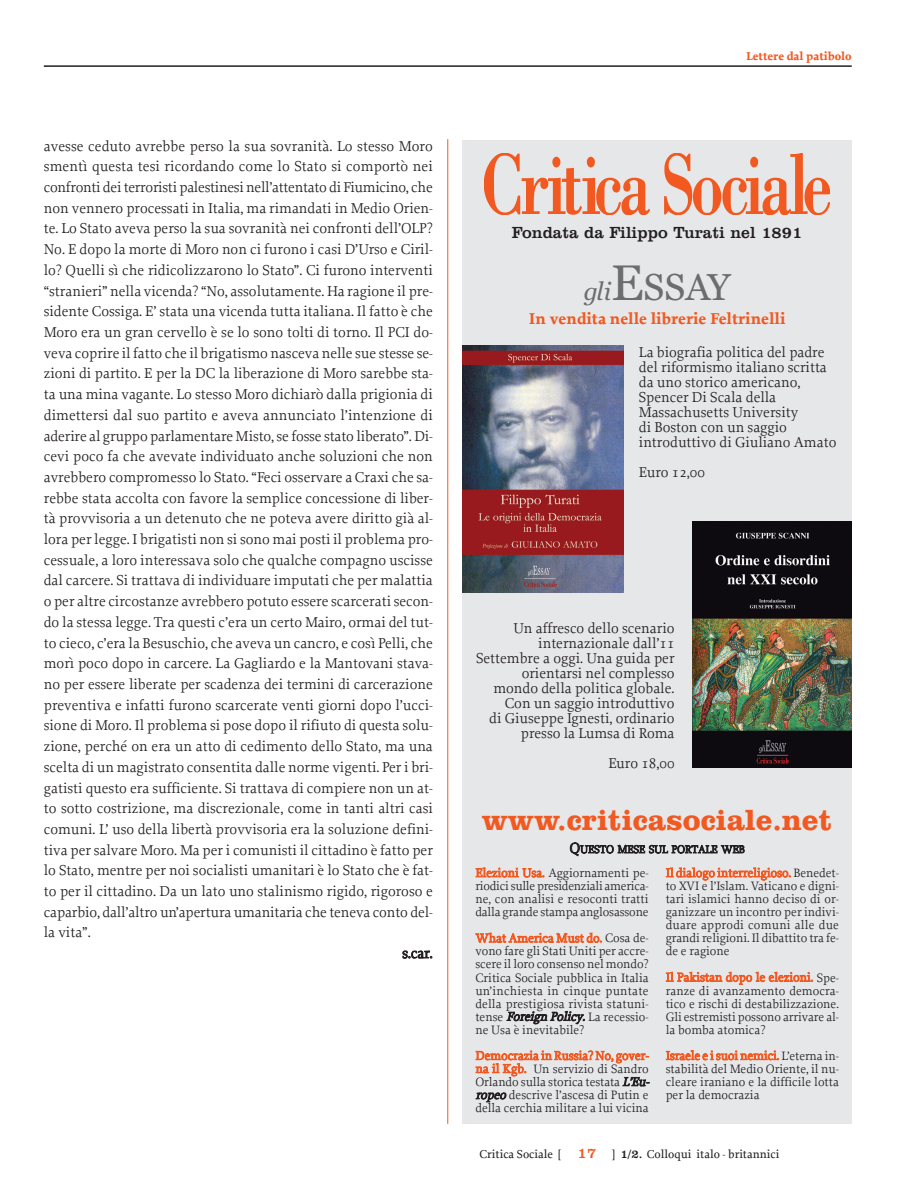
<style>
.page{position:relative;width:897px;height:1195px;background:#fff}
.page>*{position:absolute;margin:0;border:0;box-sizing:border-box;transform-origin:0 0}
.t1{font:37.35px "Georgia";color:#6c6d70}
.t2{font:700 30px "Clarendon BT";color:#f15921}
.t3{font:700 16.5px "Proforma";color:#f15921}
.t4{font:16.5px "Clarendon BT";color:#231f20}
.t5{font:15px/15px "Proforma";color:#231f20}
.t6{font:15px "Clarendon BT";color:#f15921}
.t7{font:12.75px/13px "Proforma";color:#231f20;text-align:justify}
.t8{font:500 12px "Proforma";color:#231f20}
.t9{font:700 12px "Proforma";color:#f15921}
.t10{font:11.25px "Proforma";letter-spacing:-.01em;color:#231f20}
.s1{font-style:italic;font-size:24.9px}
.s2{font-size:49.8px}
.s3{font-size:15px}
.s4{color:#f15921}
.s5{font-style:italic}
.s6{font-family:"Clarendon BT";font-weight:400}
</style>
<div class="page">
<hr style="left:447px;top:139px;width:1px;height:984px;background:#f15921">
<hr style="left:44px;top:65px;width:808px;height:2px;background:#231f20">
<div style="left:463px;top:140px;width:389px;height:983px;background:#e6e7e9"></div>
<img style="left:485px;top:154px;width:345px;height:61px">
<img style="left:463px;top:345px;width:161px;height:247px">
<img style="left:692px;top:521px;width:160px;height:246px">
<p class="t5" style="left:44px;top:140px;width:391px">avesse ceduto avrebbe perso la sua sovranità. Lo stesso Moro</p>
<p class="t5" style="left:44px;top:160px;width:391px">smentì questa tesi ricordando come lo Stato si comportò nei</p>
<p class="t5" style="left:44px;top:181px;width:391px">confronti dei terroristi palestinesi nell’attentato di Fiumicino, che</p>
<p class="t5" style="left:44px;top:202px;width:391px">non vennero processati in Italia, ma rimandati in Medio Orien-</p>
<p class="t5" style="left:44px;top:222px;width:391px">te. Lo Stato aveva perso la sua sovranità nei confronti dell’OLP?</p>
<p class="t5" style="left:44px;top:243px;width:391px">No. E dopo la morte di Moro non ci furono i casi D’Urso e Ciril-</p>
<p class="t5" style="left:44px;top:264px;width:391px">lo? Quelli sì che ridicolizzarono lo Stato”. Ci furono interventi</p>
<p class="t5" style="left:44px;top:285px;width:391px">“stranieri” nella vicenda? “No, assolutamente. Ha ragione il pre-</p>
<p class="t5" style="left:44px;top:305px;width:391px">sidente Cossiga. E’ stata una vicenda tutta italiana. Il fatto è che</p>
<p class="t5" style="left:44px;top:326px;width:391px">Moro era un gran cervello è se lo sono tolti di torno. Il PCI do-</p>
<p class="t5" style="left:44px;top:347px;width:391px">veva coprire il fatto che il brigatismo nasceva nelle sue stesse se-</p>
<p class="t5" style="left:44px;top:367px;width:391px">zioni di partito. E per la DC la liberazione di Moro sarebbe sta-</p>
<p class="t5" style="left:44px;top:388px;width:391px">ta una mina vagante. Lo stesso Moro dichiarò dalla prigionia di</p>
<p class="t5" style="left:44px;top:409px;width:391px">dimettersi dal suo partito e aveva annunciato l’intenzione di</p>
<p class="t5" style="left:44px;top:429px;width:391px">aderire al gruppo parlamentare Misto, se fosse stato liberato”. Di-</p>
<p class="t5" style="left:44px;top:450px;width:391px">cevi poco fa che avevate individuato anche soluzioni che non</p>
<p class="t5" style="left:44px;top:471px;width:391px">avrebbero compromesso lo Stato. “Feci osservare a Craxi che sa-</p>
<p class="t5" style="left:44px;top:492px;width:391px">rebbe stata accolta con favore la semplice concessione di liber-</p>
<p class="t5" style="left:44px;top:512px;width:391px">tà provvisoria a un detenuto che ne poteva avere diritto già al-</p>
<p class="t5" style="left:44px;top:533px;width:391px">lora per legge. I brigatisti non si sono mai posti il problema pro-</p>
<p class="t5" style="left:44px;top:554px;width:391px">cessuale, a loro interessava solo che qualche compagno uscisse</p>
<p class="t5" style="left:44px;top:574px;width:391px">dal carcere. Si trattava di individuare imputati che per malattia</p>
<p class="t5" style="left:44px;top:595px;width:391px">o per altre circostanze avrebbero potuto essere scarcerati secon-</p>
<p class="t5" style="left:44px;top:616px;width:391px">do la stessa legge. Tra questi c’era un certo Mairo, ormai del tut-</p>
<p class="t5" style="left:44px;top:636px;width:391px">to cieco, c’era la Besuschio, che aveva un cancro, e così Pelli, che</p>
<p class="t5" style="left:44px;top:657px;width:391px">morì poco dopo in carcere. La Gagliardo e la Mantovani stava-</p>
<p class="t5" style="left:44px;top:678px;width:391px">no per essere liberate per scadenza dei termini di carcerazione</p>
<p class="t5" style="left:44px;top:699px;width:391px">preventiva e infatti furono scarcerate venti giorni dopo l’ucci-</p>
<p class="t5" style="left:44px;top:719px;width:391px">sione di Moro. Il problema si pose dopo il rifiuto di questa solu-</p>
<p class="t5" style="left:44px;top:740px;width:391px">zione, perché on era un atto di cedimento dello Stato, ma una</p>
<p class="t5" style="left:44px;top:761px;width:391px">scelta di un magistrato consentita dalle norme vigenti. Per i bri-</p>
<p class="t5" style="left:44px;top:781px;width:391px">gatisti questo era sufficiente. Si trattava di compiere non un at-</p>
<p class="t5" style="left:44px;top:802px;width:391px">to sotto costrizione, ma discrezionale, come in tanti altri casi</p>
<p class="t5" style="left:44px;top:823px;width:391px">comuni. L’ uso della libertà provvisoria era la soluzione defini-</p>
<p class="t5" style="left:44px;top:843px;width:391px">tiva per salvare Moro. Ma per i comunisti il cittadino è fatto per</p>
<p class="t5" style="left:44px;top:864px;width:391px">lo Stato, mentre per noi socialisti umanitari è lo Stato che è fat-</p>
<p class="t5" style="left:44px;top:885px;width:391px">to per il cittadino. Da un lato uno stalinismo rigido, rigoroso e</p>
<p class="t5" style="left:44px;top:906px;width:391px">caparbio, dall’altro un’apertura umanitaria che teneva conto del-</p>
<p class="t5" style="left:44px;top:926px;width:48px">la vita”.</p>
<p class="t5" style="left:402px;top:947px;width:32px">s.car.</p>
<p class="t9" style="left:746px;top:52px;width:107px">Lettere dal patibolo</p>
<p class="t4" style="left:512px;top:227px;width:292px">Fondata da Filippo Turati nel 1891</p>
<h1 class="t1" style="left:584px;top:271px;width:148px"><span class="s1">gli</span><span class="s2">E</span>SSAY</h1>
<p class="t3" style="left:529px;top:312px;width:258px">In vendita nelle librerie Feltrinelli</p>
<p class="t5" style="left:639px;top:346px;width:199px">La biografia politica del padre del riformismo italiano scritta da uno storico americano,<br>Spencer Di Scala della<br>Massachusetts University<br>di Boston con un saggio introduttivo di Giuliano Amato</p>
<p class="t5" style="left:639px;top:466px;width:68px">Euro 12,00</p>
<p class="t5" style="left:476px;top:622px;width:200px;text-align:right">Un affresco dello scenario internazionale dall’11<br>Settembre a oggi. Una guida per orientarsi nel complesso mondo della politica globale.<br>Con un saggio introduttivo<br>di Giuseppe Ignesti, ordinario presso la Lumsa di Roma</p>
<p class="t5" style="left:608px;top:757px;width:68px">Euro 18,00</p>
<h2 class="t2" style="left:482px;top:809px;width:352px">www.criticasociale.net</h2>
<p class="t10" style="left:570px;top:845px;width:177px"><span class="s3">Q</span>UESTO MESE SUL PORTALE WEB</p>
<p class="t7" style="left:475px;top:867px;width:175px"><span class="s4">Elezioni Usa.</span> Aggiornamenti pe&shy;riodici sulle presidenziali america&shy;ne, con analisi e resoconti tratti dalla grande stampa anglosassone</p>
<p class="t7" style="left:475px;top:932px;width:175px"><span class="s4">What America Must do.</span> Cosa de&shy;vono fare gli Stati Uniti per accre&shy;scere il loro consenso nel mondo?<br>Critica Sociale pubblica in Italia un’inchiesta in cinque puntate della prestigiosa rivista statuni&shy;tense <span class="s5">Foreign Policy.</span>La recessio&shy;ne Usa è inevitabile?</p>
<p class="t7" style="left:475px;top:1050px;width:178px;text-align:left"><span class="s4">Democrazia in Russia? No, gover&shy;na il Kgb.</span> Un servizio di Sandro Orlando sulla storica testata <span class="s5">L’Eu&shy;ropeo</span> descrive l’ascesa di Putin e della cerchia militare a lui vicina</p>
<p class="t7" style="left:666px;top:867px;width:175px"><span class="s4">Il dialogo interreligioso.</span> Benedet&shy;to XVI e l’Islam. Vaticano e digni&shy;tari islamici hanno deciso di or&shy;ganizzare un incontro per indivi&shy;duare approdi comuni alle due grandi religioni. Il dibattito tra fe&shy;de e ragione</p>
<p class="t7" style="left:666px;top:972px;width:175px"><span class="s4">Il Pakistan dopo le elezioni.</span> Spe&shy;ranze di avanzamento democra&shy;tico e rischi di destabilizzazione.<br>Gli estremisti possono arrivare al&shy;la bomba atomica?</p>
<p class="t7" style="left:666px;top:1050px;width:175px"><span class="s4">Israele e i suoi nemici.</span> L’eterna in&shy;stabilità del Medio Oriente, il nu&shy;cleare iraniano e la difficile lotta per la democrazia</p>
<p class="t6" style="left:577px;top:1147px;width:20px">17</p>
<p class="t8" style="left:480px;top:1149px;width:83px">Critica Sociale [</p>
<p class="t8" style="left:612px;top:1149px;width:169px">] <span class="s6">1/2.</span> Colloqui italo - britannici</p>
</div>
